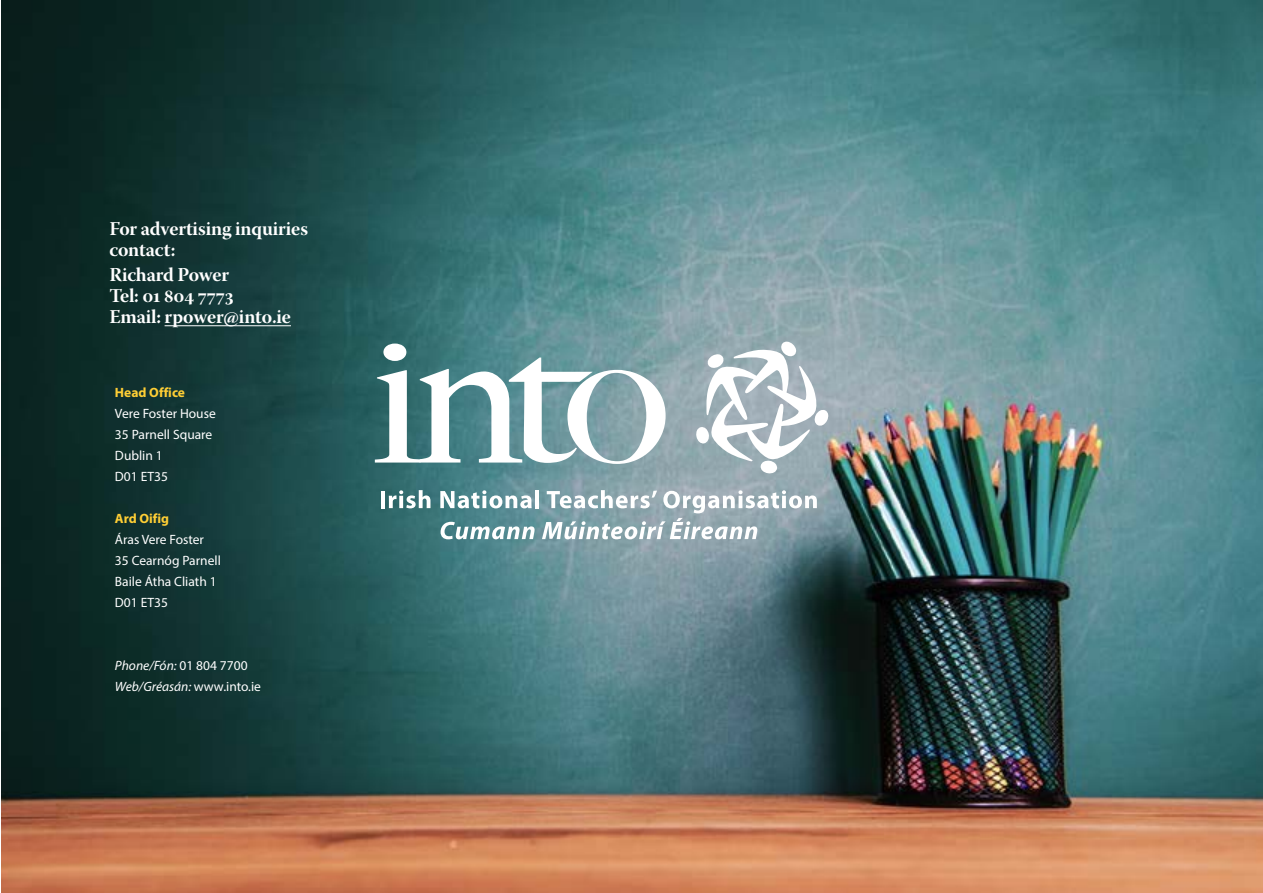
<style>
.page{position:relative;width:1263px;height:893px;background:#fff}
.page>*{position:absolute;margin:0;border:0;box-sizing:border-box;transform-origin:0 0}
.t1{font:19.5px/21px "Warnock Pro Bold Subh";letter-spacing:-.01em;color:#fff}
.t2{font:13.5px/21px "Myriad Pro";color:#fff}
.t3{font:italic 13.5px/21px "Myriad Pro";color:#fff}
.t4{font:700 13.5px "Myriad Pro";color:#ffce35}
.s1{font-style:normal}
</style>
<div class="page">
<img style="left:2px;top:0;width:1261px;height:893px">
<svg style="left:325px;top:323px;width:527px;height:220px;background:#5d8589"></svg>
<svg style="left:375px;top:344px;width:291px;height:120px"></svg>
<hr style="left:381px;top:491px;width:4px;height:17px;background:#fff">
<svg style="left:389px;top:490px;width:41px;height:18px"></svg>
<svg style="left:440px;top:490px;width:92px;height:18px"></svg>
<hr style="left:535px;top:490px;width:4px;height:18px;background:#fff">
<svg style="left:441px;top:522px;width:94px;height:17px"></svg>
<svg style="left:542px;top:490px;width:275px;height:49px"></svg>
<svg style="left:696px;top:341px;width:132px;height:133px"></svg>
<hr style="left:165px;top:325px;width:126px;height:1px;background:#fff">
<h1 class="t1" style="left:109px;top:218px;width:200px">For advertising inquiries contact:</h1>
<h1 class="t1" style="left:109px;top:264px;width:183px">Richard Power<br>Tel: 01 804 7773<br>Email: rpower@into.ie</h1>
<p class="t4" style="left:115px;top:384px;width:72px">Head Office</p>
<p class="t2" style="left:115px;top:403px;width:102px">Vere Foster House<br>35 Parnell Square<br>Dublin 1<br>D01 ET35</p>
<p class="t4" style="left:115px;top:510px;width:56px">Ard Oifig</p>
<p class="t2" style="left:115px;top:529px;width:107px">Áras Vere Foster<br>35 Cearnóg Parnell<br>Baile Átha Cliath 1<br>D01 ET35</p>
<p class="t3" style="left:115px;top:655px;width:147px">Phone/Fón: <span class="s1">01 804 7700<br></span>Web/Gréasán: <span class="s1">www.into.ie</span></p>
</div>
